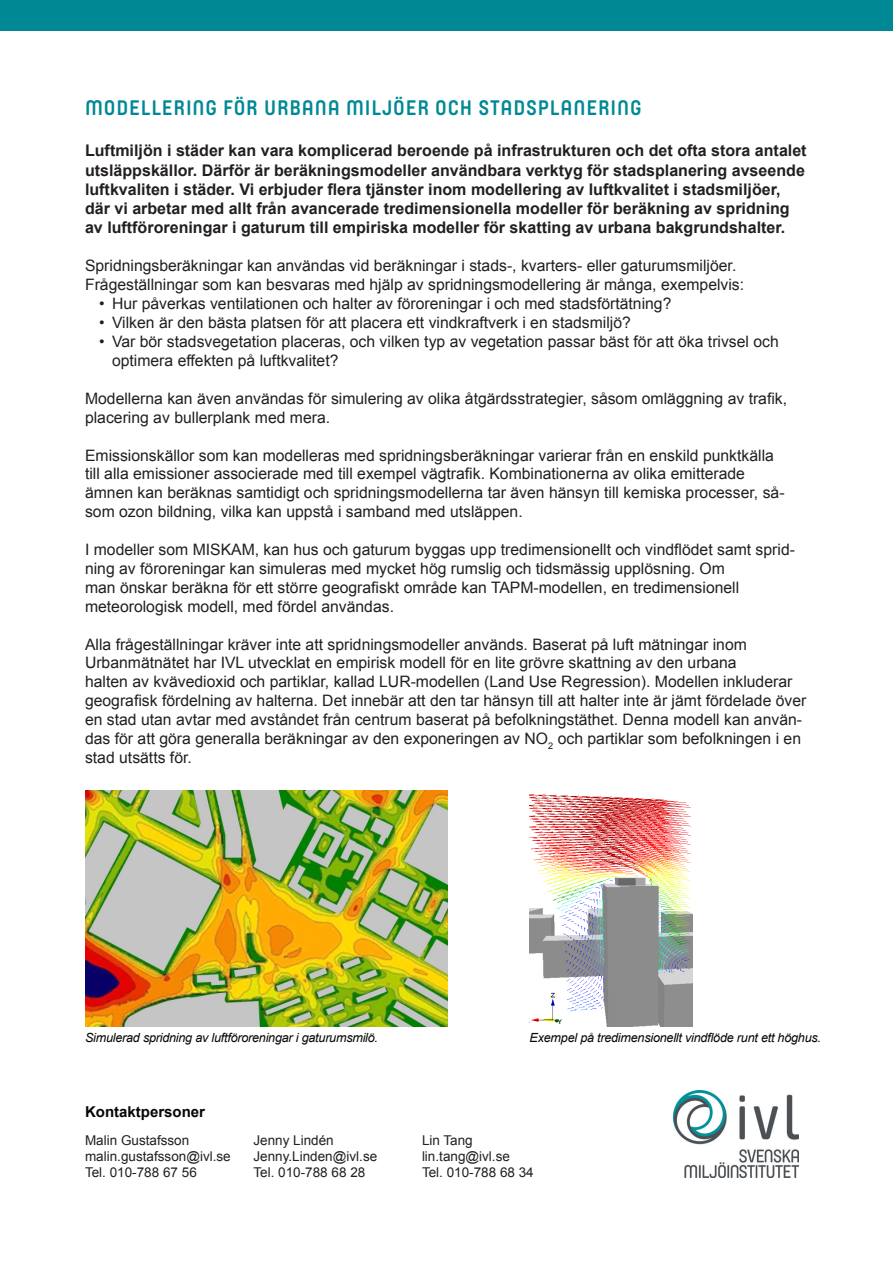
<style>
.page{position:relative;width:893px;height:1263px;background:#fff}
.page>*{position:absolute;margin:0;border:0;box-sizing:border-box;transform-origin:0 0}
.Rapport_Huvud{font:700 21px "Yummo";letter-spacing:.04em;color:#008995}
.Info_Omslag{font:700 16.05px/19.2px "Arial";color:#231f20}
.Info_Omslag-2{font:15.75px/18.9px "Arial";color:#231f20}
.t1{font:700 15px "Arial";color:#060706}
.Info_Omslag-3{font:13.5px "Arial";color:#231f20}
.t2{font:italic 12.6px "Arial";letter-spacing:-.02em;color:#060604}
</style>
<div class="page">
<img style="left:85px;top:790px;width:362px;height:236px">
<img style="left:530px;top:794px;width:162px;height:232px">
<img style="left:673px;top:1091px;width:125px;height:86px">
<div style="left:0;top:0;width:893px;height:30px;background:#008995"></div>
<p class="Rapport_Huvud" style="left:85px;top:88px;width:558px">MODELLERING FÖR URBANA MILJÖER OCH STADSPLANERING</p>
<p class="Info_Omslag" style="left:85px;top:142px;width:723px">Luftmiljön i städer kan vara komplicerad beroende på infrastrukturen och det ofta stora antalet utsläppskällor. Därför är beräkningsmodeller användbara verktyg för stadsplanering avseende luftkvaliten i städer. Vi erbjuder flera tjänster inom modellering av luftkvalitet i stadsmiljöer, där vi arbetar med allt från avancerade tredimensionella modeller för beräkning av spridning av luftföroreningar i gaturum till empiriska modeller för skatting av urbana bakgrundshalter.</p>
<p class="Info_Omslag-2" style="left:85px;top:257px;width:661px">Spridningsberäkningar kan användas vid beräkningar i stads-, kvarters- eller gaturumsmiljöer.<br>Frågeställningar som kan besvaras med hjälp av spridningsmodellering är många, exempelvis:</p>
<p class="Info_Omslag-2" style="left:99px;top:294px;width:574px">• Hur påverkas ventilationen och halter av föroreningar i och med stadsförtätning?</p>
<p class="Info_Omslag-2" style="left:99px;top:313px;width:533px">• Vilken är den bästa platsen för att placera ett vindkraftverk i en stadsmiljö?</p>
<p class="Info_Omslag-2" style="left:112px;top:332px;width:668px;text-indent:-13px">• Var bör stadsvegetation placeras, och vilken typ av vegetation passar bäst för att öka trivsel och optimera effekten på luftkvalitet?</p>
<p class="Info_Omslag-2" style="left:85px;top:389px;width:704px">Modellerna kan även användas för simulering av olika åtgärdsstrategier, såsom omläggning av trafik, placering av bullerplank med mera.</p>
<p class="Info_Omslag-2" style="left:85px;top:446px;width:701px">Emissionskällor som kan modelleras med spridningsberäkningar varierar från en enskild punktkälla till alla emissioner associerade med till exempel vägtrafik. Kombinationerna av olika emitterade ämnen kan beräknas samtidigt och spridningsmodellerna tar även hänsyn till kemiska processer, så&shy;som ozon bildning, vilka kan uppstå i samband med utsläppen.</p>
<p class="Info_Omslag-2" style="left:85px;top:540px;width:711px">I modeller som MISKAM, kan hus och gaturum byggas upp tredimensionellt och vindflödet samt sprid&shy;ning av föroreningar kan simuleras med mycket hög rumslig och tidsmässig upplösning. Om<br>man önskar beräkna för ett större geografiskt område kan TAPM-modellen, en tredimensionell meteorologisk modell, med fördel användas.</p>
<p class="Info_Omslag-2" style="left:85px;top:635px;width:723px">Alla frågeställningar kräver inte att spridningsmodeller används. Baserat på luft mätningar inom Urbanmätnätet har IVL utvecklat en empirisk modell för en lite grövre skattning av den urbana<br>halten av kvävedioxid och partiklar, kallad LUR-modellen (Land Use Regression). Modellen inkluderar geografisk fördelning av halterna. Det innebär att den tar hänsyn till att halter inte är jämt fördelade över en stad utan avtar med avståndet från centrum baserat på befolkningstäthet. Denna modell kan använ&shy;das för att göra generalla beräkningar av den exponeringen av NO<sub>2</sub> och partiklar som befolkningen i en stad utsätts för.</p>
<p class="t2" style="left:85px;top:1029px;width:295px">Simulerad spridning av luftföroreningar i gaturumsmilö.</p>
<p class="t2" style="left:530px;top:1029px;width:293px">Exempel på tredimensionellt vindflöde runt ett höghus.</p>
<p class="t1" style="left:85px;top:1101px;width:122px">Kontaktpersoner</p>
<p class="Info_Omslag-3" style="left:85px;top:1131px;width:106px">Malin Gustafsson</p>
<p class="Info_Omslag-3" style="left:85px;top:1147px;width:147px">malin.gustafsson@ivl.se</p>
<p class="Info_Omslag-3" style="left:85px;top:1163px;width:113px">Tel. 010-788 67 56</p>
<p class="Info_Omslag-3" style="left:254px;top:1131px;width:82px">Jenny Lindén</p>
<p class="Info_Omslag-3" style="left:254px;top:1147px;width:125px">Jenny.Linden@ivl.se</p>
<p class="Info_Omslag-3" style="left:254px;top:1163px;width:113px">Tel. 010-788 68 28</p>
<p class="Info_Omslag-3" style="left:422px;top:1131px;width:52px">Lin Tang</p>
<p class="Info_Omslag-3" style="left:422px;top:1147px;width:89px">lin.tang@ivl.se</p>
<p class="Info_Omslag-3" style="left:422px;top:1163px;width:113px">Tel. 010-788 68 34</p>
</div>
